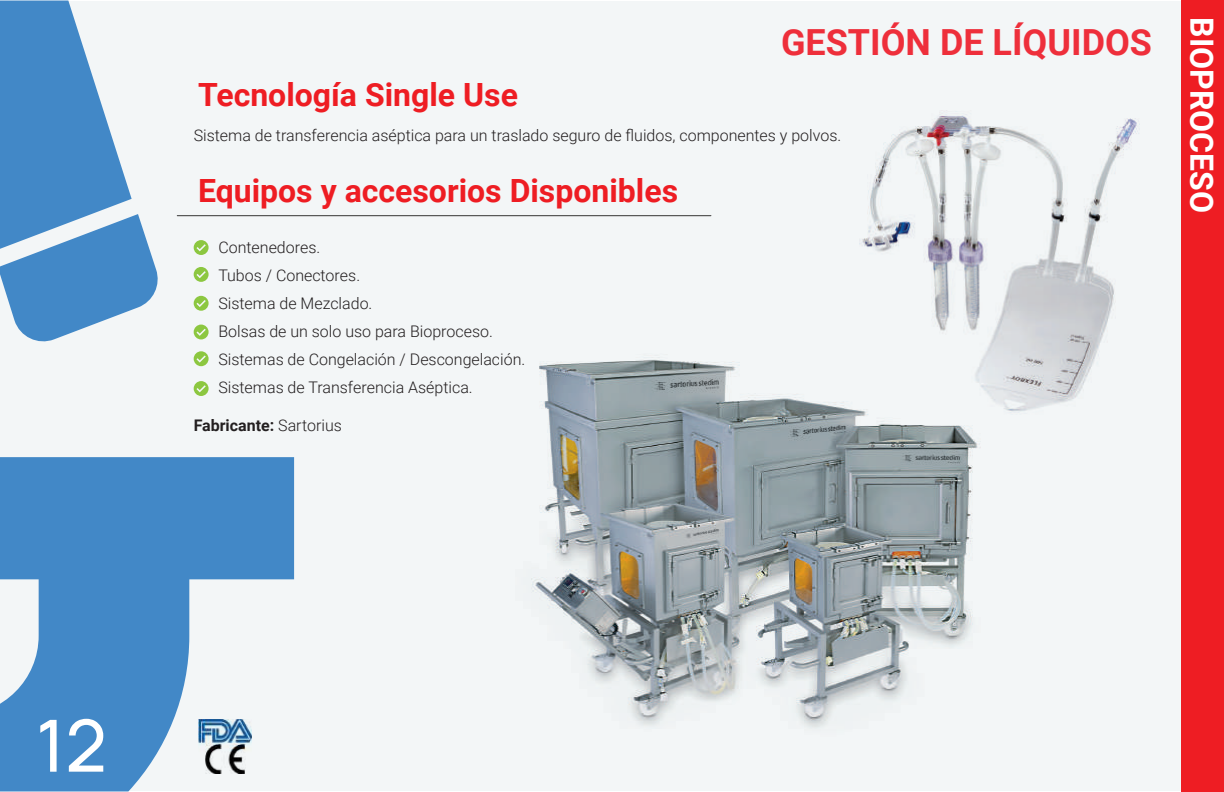
<style>
.page{position:relative;width:1224px;height:792px;background:#fff}
.page>*{position:absolute;margin:0;border:0;box-sizing:border-box;transform-origin:0 0}
.t1{font:200 72px "Manrope";color:#fff}
.t2{font:700 36px "Roboto";color:#ee2f3b}
.t3{font:700 32px "Roboto";color:#ee1d23}
.t4{font:700 32px "Roboto";color:#fff}
.t5{font:300 16px/28px "Roboto";color:#231f20}
.t6{font:700 16px "Roboto";color:#231f20}
.s1{font-weight:300}
</style>
<div class="page">
<div style="left:0;top:1px;width:1224px;height:790px;background:#f3f6f7"></div>
<svg style="left:0;top:457px;width:294px;height:335px;fill:#4288c7"></svg>
<svg style="left:0;top:0;width:158px;height:342px"></svg>
<img style="left:198px;top:719px;width:54px;height:55px">
<div style="left:1182px;top:0;width:42px;height:792px;background:#ee1d23"></div>
<hr style="left:177px;top:215px;width:534px;height:1px;background:#353534">
<svg style="left:194px;top:240px;width:15px;height:15px"></svg>
<svg style="left:194px;top:267px;width:15px;height:15px"></svg>
<svg style="left:194px;top:296px;width:15px;height:15px"></svg>
<svg style="left:194px;top:325px;width:15px;height:14px"></svg>
<svg style="left:194px;top:351px;width:15px;height:15px"></svg>
<svg style="left:194px;top:381px;width:15px;height:15px"></svg>
<img style="left:859px;top:110px;width:281px;height:301px">
<img style="left:531px;top:313px;width:487px;height:415px">
<h3 class="t3" style="left:198px;top:72px;width:322px">Tecnología Single Use</h3>
<h2 class="t2" style="left:781px;top:17px;width:373px">GESTIÓN DE LÍQUIDOS</h2>
<p class="t5" style="left:194px;top:121px;width:649px">Sistema de transferencia aséptica para un traslado seguro de fluidos, componentes y polvos.</p>
<h3 class="t3" style="left:198px;top:168px;width:482px">Equipos y accesorios Disponibles</h3>
<p class="t5" style="left:218px;top:233px;width:309px">Contenedores.<br>Tubos / Conectores.<br>Sistema de Mezclado.<br>Bolsas de un solo uso para Bioproceso.<br>Sistemas de Congelación / Descongelación.<br>Sistemas de Transferencia Aséptica.</p>
<p class="t6" style="left:194px;top:415px;width:150px">Fabricante: <span class="s1">Sartorius</span></p>
<h3 class="t4" style="left:1224px;top:17px;width:197px;rotate:90deg">BIOPROCESO</h3>
<h1 class="t1" style="left:36px;top:695px;width:72px">12</h1>
</div>
